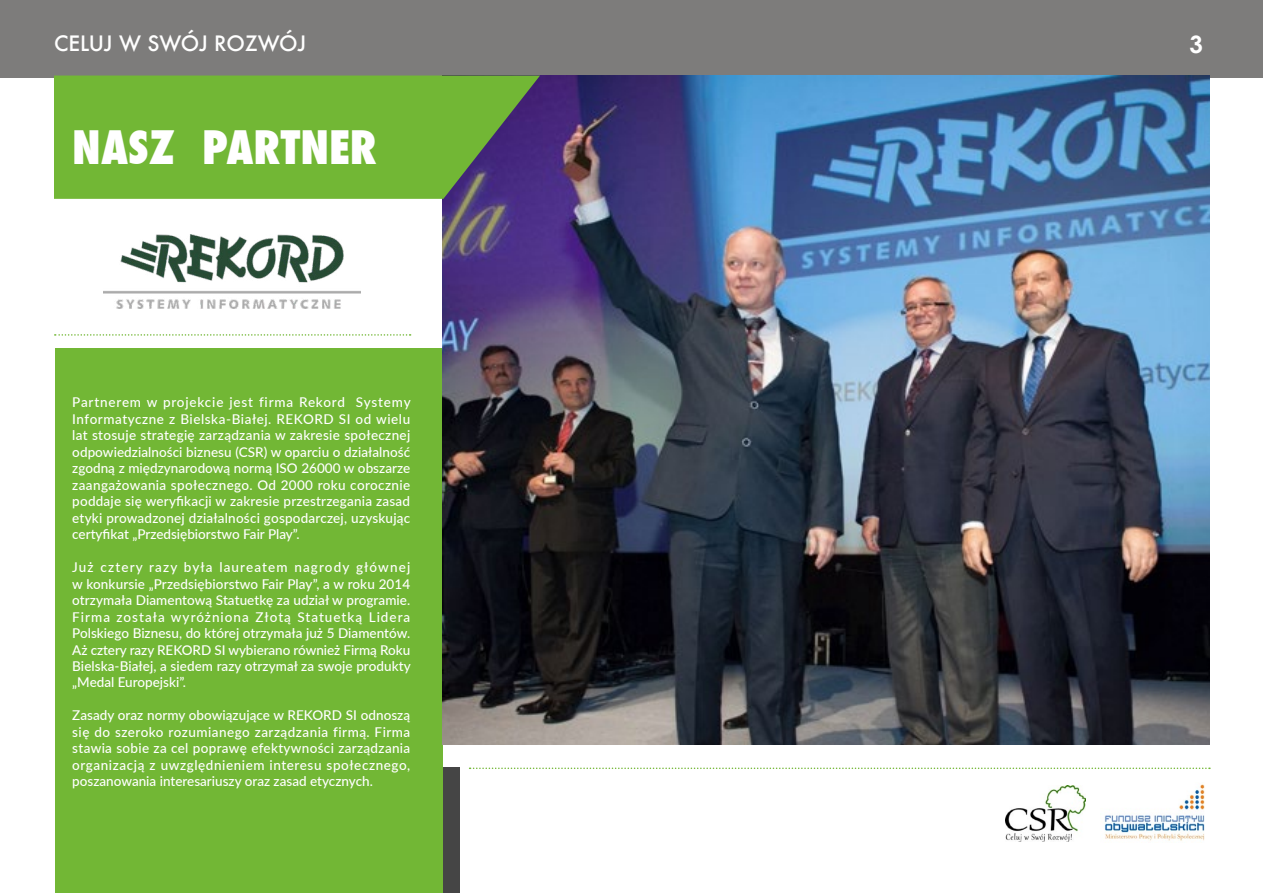
<style>
.page{position:relative;width:1263px;height:893px;background:#fff}
.page>*{position:absolute;margin:0;border:0;box-sizing:border-box;transform-origin:0 0}
.t1{font:800 condensed 45px "Futura";color:#fff}
.t2{font:700 24px "Century Gothic";color:#fff}
.t3{font:500 20.7px "Futura";color:#fff}
.t4{font:500 13.5px/16.5px "Lato";color:#fff;text-align:justify}
</style>
<div class="page">
<div style="left:442px;top:767px;width:17px;height:126px;background:#454545"></div>
<div style="left:55px;top:348px;width:387px;height:545px;background:#72b735"></div>
<div style="left:0;top:0;width:1263px;height:77px;background:#7d7c7b"></div>
<img style="left:1104px;top:784px;width:101px;height:57px">
<img style="left:1005px;top:786px;width:81px;height:56px">
<svg style="left:470px;top:767px;width:740px;height:2px"></svg>
<svg style="left:55px;top:334px;width:356px;height:2px"></svg>
<img style="left:103px;top:234px;width:258px;height:74px">
<img style="left:443px;top:76px;width:767px;height:668px">
<svg style="left:54px;top:76px;width:486px;height:123px;background:#6da93c"></svg>
<h3 class="t3" style="left:54px;top:29px;width:254px">CELUJ W SWÓJ ROZWÓJ</h3>
<h2 class="t2" style="left:1189px;top:29px;width:15px">3</h2>
<h1 class="t1" style="left:72px;top:117px;width:306px">NASZ PARTNER</h1>
<p class="t4" style="left:72px;top:393px;width:340px">Partnerem w projekcie jest firma Rekord Systemy Informatyczne z Bielska-Białej. REKORD SI od wielu lat stosuje strategię zarządzania w zakresie społecznej odpowiedzialności biznesu (CSR) w oparciu o działalność zgodną z międzynarodową normą ISO 26000 w obszarze zaangażowania społecznego. Od 2000 roku corocznie poddaje się weryfikacji w zakresie przestrzegania zasad etyki prowadzonej działalności gospodarczej, uzyskując certyfikat „Przedsiębiorstwo Fair Play”.</p>
<p class="t4" style="left:72px;top:558px;width:340px">Już cztery razy była laureatem nagrody głównej w konkursie „Przedsiębiorstwo Fair Play”, a w roku 2014 otrzymała Diamentową Statuetkę za udział w programie.<br>Firma została wyróżniona Złotą Statuetką Lidera Polskiego Biznesu, do której otrzymała już 5 Diamentów.<br>Aż cztery razy REKORD SI wybierano również Firmą Roku Bielska-Białej, a siedem razy otrzymał za swoje produkty „Medal Europejski”.</p>
<p class="t4" style="left:72px;top:707px;width:340px">Zasady oraz normy obowiązujące w REKORD SI odnoszą się do szeroko rozumianego zarządzania firmą. Firma stawia sobie za cel poprawę efektywności zarządzania organizacją z uwzględnieniem interesu społecznego, poszanowania interesariuszy oraz zasad etycznych.</p>
</div>
